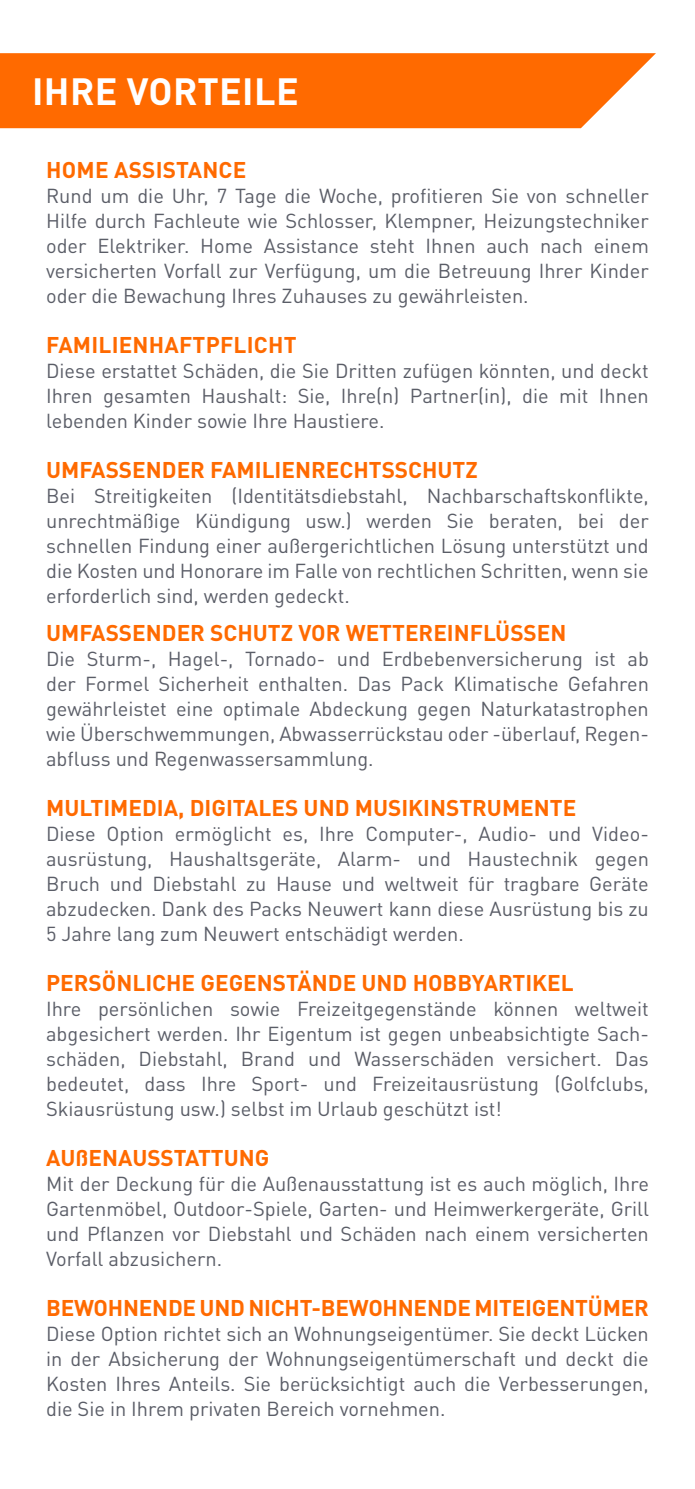
<style>
.page{position:relative;width:695px;height:1489px;background:#fff}
.page>*{position:absolute;margin:0;border:0;box-sizing:border-box;transform-origin:0 0}
.Header___Titre_1er_volet{font:700 37.5px "DIN Pro";letter-spacing:.01em;color:#fff}
.Body___Titres___9pt_Orange{font:700 22.5px "DIN Pro";color:#ff6a00}
.Body___Titres___9pt_Orange-2{font:20px/25px "DIN Pro";color:#5a5d67;text-align:justify}
.Body___Text___8pt_Gris{font:20px/25px "DIN Pro";color:#5a5d67;text-align:justify}
</style>
<div class="page">
<div style="left:0;top:53px;width:656px;height:75px;background:#ff6a00"></div>
<p class="Header___Titre_1er_volet" style="left:32px;top:66px;width:268px">IHRE VORTEILE</p>
<p class="Body___Titres___9pt_Orange" style="left:46px;top:155px;width:202px">HOME ASSISTANCE</p>
<p class="Body___Titres___9pt_Orange-2" style="left:46px;top:183px;width:604px">Rund um die Uhr, 7 Tage die Woche, profitieren Sie von schneller Hilfe durch Fachleute wie Schlosser, Klempner, Heizungstechniker oder Elektriker. Home Assistance steht Ihnen auch nach einem versicherten Vorfall zur Verfügung, um die Betreuung Ihrer Kinder oder die Bewachung Ihres Zuhauses zu gewährleisten.</p>
<p class="Body___Titres___9pt_Orange" style="left:46px;top:330px;width:252px">FAMILIENHAFTPFLICHT</p>
<p class="Body___Titres___9pt_Orange-2" style="left:46px;top:358px;width:604px">Diese erstattet Schäden, die Sie Dritten zufügen könnten, und deckt Ihren gesamten Haushalt: Sie, Ihre(n) Partner(in), die mit Ihnen lebenden Kinder sowie Ihre Haustiere.</p>
<p class="Body___Titres___9pt_Orange" style="left:46px;top:455px;width:433px">UMFASSENDER FAMILIENRECHTSSCHUTZ</p>
<p class="Body___Titres___9pt_Orange-2" style="left:46px;top:483px;width:604px">Bei Streitigkeiten (Identitätsdiebstahl, Nachbarschaftskonflikte, unrechtmäßige Kündigung usw.) werden Sie beraten, bei der schnellen Findung einer außergerichtlichen Lösung unterstützt und die Kosten und Honorare im Falle von rechtlichen Schritten, wenn sie erforderlich sind, werden gedeckt.</p>
<p class="Body___Titres___9pt_Orange" style="left:46px;top:617px;width:521px">UMFASSENDER SCHUTZ VOR WETTEREINFLÜSSEN</p>
<p class="Body___Text___8pt_Gris" style="left:46px;top:645px;width:604px">Die Sturm-, Hagel-, Tornado- und Erdbebenversicherung ist ab der Formel Sicherheit enthalten. Das Pack Klimatische Gefahren gewährleistet eine optimale Abdeckung gegen Naturkatastrophen wie Überschwemmungen, Abwasserrückstau oder -überlauf, Regen&shy;abfluss und Regenwassersammlung.</p>
<p class="Body___Titres___9pt_Orange" style="left:46px;top:792px;width:531px">MULTIMEDIA, DIGITALES UND MUSIKINSTRUMENTE</p>
<p class="Body___Text___8pt_Gris" style="left:46px;top:820px;width:604px">Diese Option ermöglicht es, Ihre Computer-, Audio- und Video&shy;ausrüstung, Haushaltsgeräte, Alarm- und Haustechnik gegen Bruch und Diebstahl zu Hause und weltweit für tragbare Geräte abzudecken. Dank des Packs Neuwert kann diese Ausrüstung bis zu 5 Jahre lang zum Neuwert entschädigt werden.</p>
<p class="Body___Titres___9pt_Orange" style="left:46px;top:967px;width:529px">PERSÖNLICHE GEGENSTÄNDE UND HOBBYARTIKEL</p>
<p class="Body___Text___8pt_Gris" style="left:46px;top:995px;width:604px">Ihre persönlichen sowie Freizeitgegenstände können weltweit abgesichert werden. Ihr Eigentum ist gegen unbeabsichtigte Sach&shy;schäden, Diebstahl, Brand und Wasserschäden versichert. Das bedeutet, dass Ihre Sport- und Freizeitausrüstung (Golfclubs, Skiausrüstung usw.) selbst im Urlaub geschützt ist!</p>
<p class="Body___Titres___9pt_Orange" style="left:46px;top:1142px;width:225px">AUßENAUSSTATTUNG</p>
<p class="Body___Titres___9pt_Orange-2" style="left:46px;top:1170px;width:604px">Mit der Deckung für die Außenausstattung ist es auch möglich, Ihre Gartenmöbel, Outdoor-Spiele, Garten- und Heimwerkergeräte, Grill und Pflanzen vor Diebstahl und Schäden nach einem versicherten Vorfall abzusichern.</p>
<p class="Body___Titres___9pt_Orange" style="left:46px;top:1292px;width:604px">BEWOHNENDE UND NICHT-BEWOHNENDE MITEIGENTÜMER</p>
<p class="Body___Titres___9pt_Orange-2" style="left:46px;top:1320px;width:604px">Diese Option richtet sich an Wohnungseigentümer. Sie deckt Lücken in der Absicherung der Wohnungseigentümerschaft und deckt die Kosten Ihres Anteils. Sie berücksichtigt auch die Verbesserungen, die Sie in Ihrem privaten Bereich vornehmen.</p>
</div>
